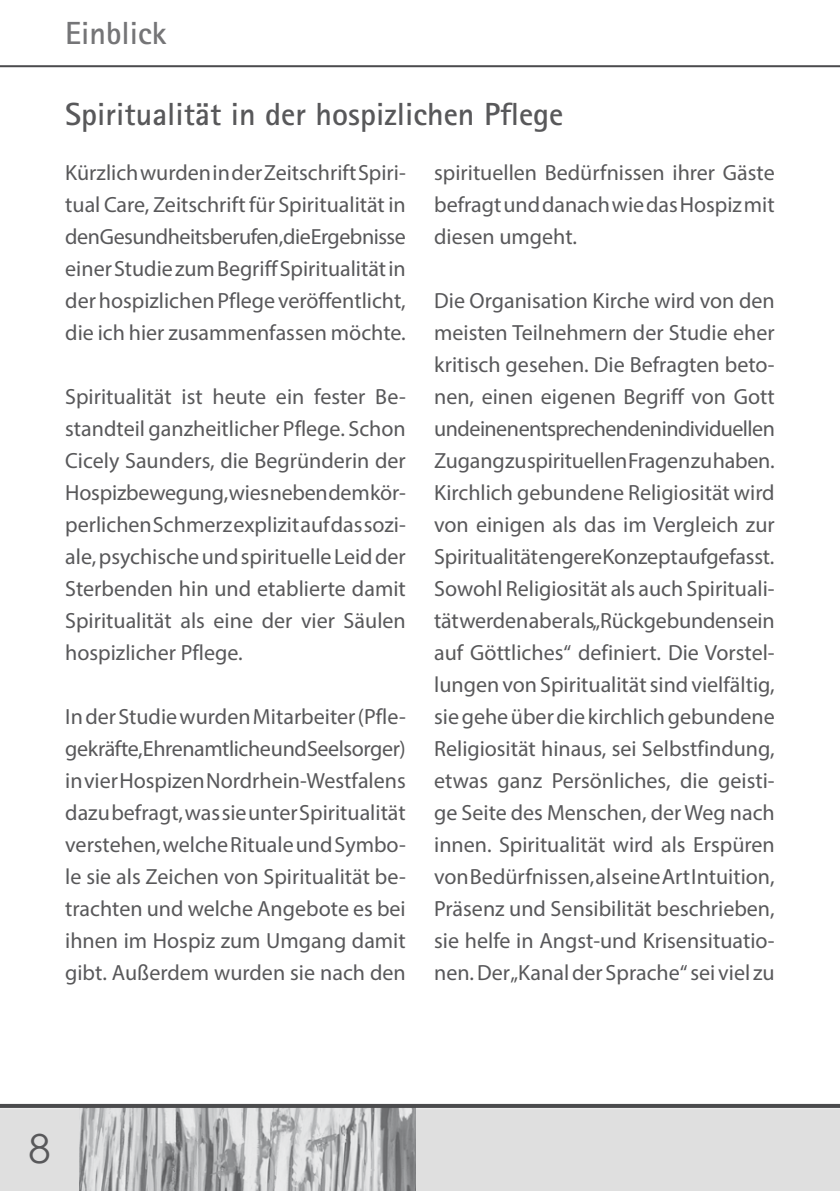
<style>
.page{position:relative;width:840px;height:1191px;background:#fff}
.page>*{position:absolute;margin:0;border:0;box-sizing:border-box;transform-origin:0 0}
.t1{font:40px "Century Gothic";color:#58585a}
.t2{font:700 32px "Rotis Sans Serif Std";color:#58585a}
.t3{font:700 32px "Rotis Sans Serif Std";color:#757577}
.t4{font:22px/32px "Myriad Pro";color:#58585a;text-align:justify}
</style>
<div class="page">
<div style="left:0;top:1108px;width:839px;height:83px;background:#dfdfdf"></div>
<img style="left:79px;top:1108px;width:336px;height:83px">
<hr style="left:0;top:1104px;width:839px;height:4px;background:#4b4b4d">
<hr style="left:0;top:65px;width:839px;height:2px;background:#4b4b4d">
<h2 class="t3" style="left:65px;top:13px;width:103px">Einblick</h2>
<h2 class="t2" style="left:65px;top:93px;width:499px">Spiritualität in der hospizlichen Pflege</h2>
<p class="t4" style="left:65px;top:156px;width:342px">Kürzlich wurden in der Zeitschrift Spiri&shy;tual Care, Zeitschrift für Spiritualität in den Gesundheitsberufen, die Ergebnisse einer Studie zum Begriff Spiritualität in der hospizlichen Pflege veröffentlicht, die ich hier zusammenfassen möchte.</p>
<p class="t4" style="left:65px;top:380px;width:342px">Spiritualität ist heute ein fester Be&shy;standteil ganzheitlicher Pflege. Schon Cicely Saunders, die Begründerin der Hospizbewegung, wies neben dem kör&shy;perlichen Schmerz explizit auf das sozi&shy;ale, psychische und spirituelle Leid der Sterbenden hin und etablierte damit Spiritualität als eine der vier Säulen hospizlicher Pflege.</p>
<p class="t4" style="left:65px;top:700px;width:342px">In der Studie wurden Mitarbeiter (Pfle&shy;gekräfte, Ehrenamtliche und Seelsorger) in vier Hospizen Nordrhein-Westfalens dazu befragt, was sie unter Spiritualität verstehen, welche Rituale und Symbo&shy;le sie als Zeichen von Spiritualität be&shy;trachten und welche Angebote es bei ihnen im Hospiz zum Umgang damit gibt. Außerdem wurden sie nach den</p>
<p class="t4" style="left:434px;top:156px;width:342px">spirituellen Bedürfnissen ihrer Gäste befragt und danach wie das Hospiz mit diesen umgeht.</p>
<p class="t4" style="left:434px;top:284px;width:342px">Die Organisation Kirche wird von den meisten Teilnehmern der Studie eher kritisch gesehen. Die Befragten beto&shy;nen, einen eigenen Begriff von Gott und einen entsprechenden individuellen Zugang zu spirituellen Fragen zu haben.<br>Kirchlich gebundene Religiosität wird von einigen als das im Vergleich zur Spiritualität engere Konzept aufgefasst.<br>Sowohl Religiosität als auch Spirituali&shy;tät werden aber als „Rückgebundensein auf Göttliches“ definiert. Die Vorstel&shy;lungen von Spiritualität sind vielfältig, sie gehe über die kirchlich gebundene Religiosität hinaus, sei Selbstfindung, etwas ganz Persönliches, die geisti&shy;ge Seite des Menschen, der Weg nach innen. Spiritualität wird als Erspüren von Bedürfnissen, als eine Art Intuition, Präsenz und Sensibilität beschrieben, sie helfe in Angst-und Krisensituatio&shy;nen. Der „Kanal der Sprache“ sei viel zu</p>
<h1 class="t1" style="left:28px;top:1121px;width:24px">8</h1>
</div>
